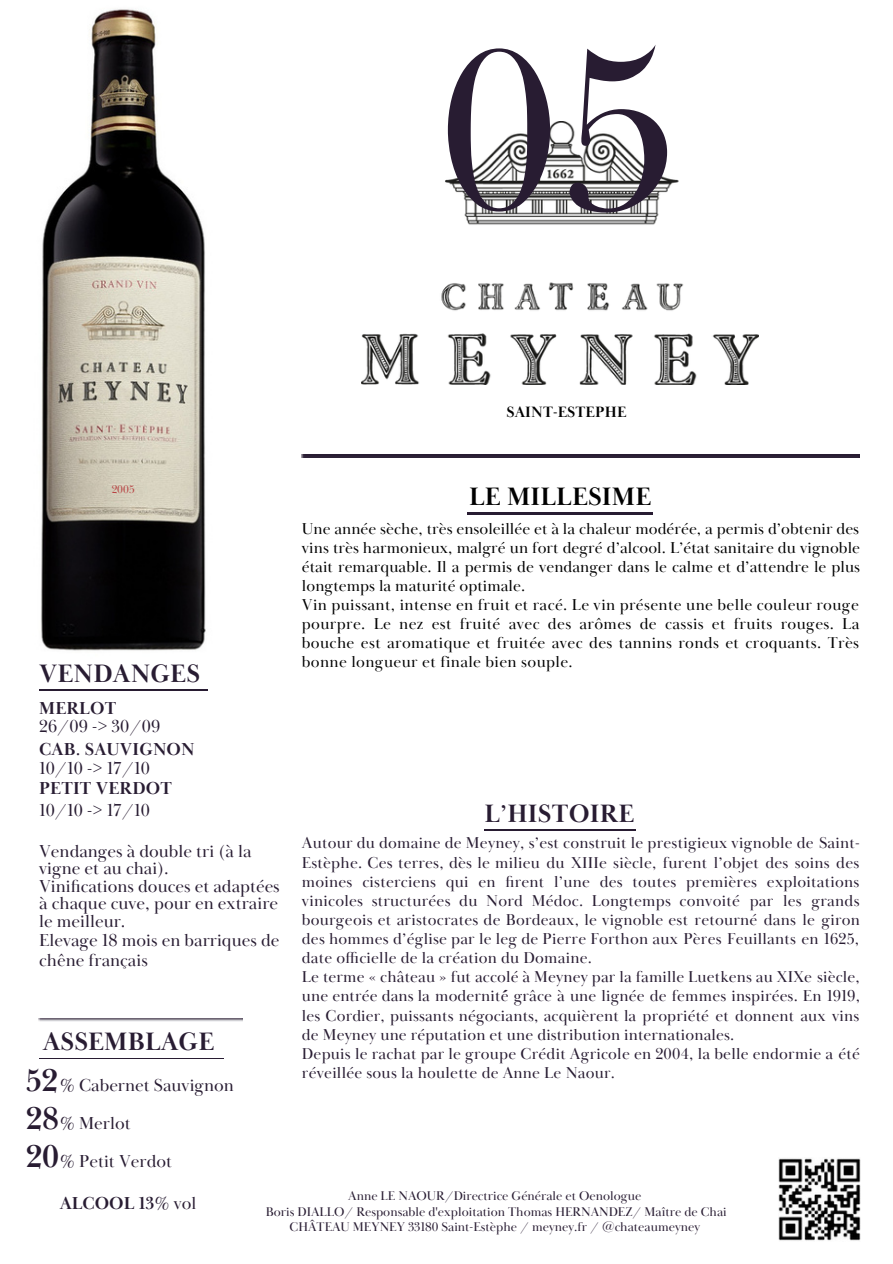
<style>
.page{position:relative;width:893px;height:1264px;background:#fff}
.page>*{position:absolute;margin:0;border:0;box-sizing:border-box;transform-origin:0 0}
.t1{font:235.35px "Baskerville Display PT";color:#281c32}
.t2{font:700 32.4px/38.2px "Baskerville Display PT";color:#281c32;text-align:justify}
.t3{font:700 25.95px "Baskerville Display PT";letter-spacing:.01em;color:#281c32}
.t4{font:700 25.95px "Baskerville Display PT";letter-spacing:.01em;color:#000}
.t5{font:700 25.8px "Baskerville Display PT";letter-spacing:.01em;color:#281c32}
.t6{font:17.85px/38.2px "Baskerville Display PT";color:#281c32}
.t7{font:700 17.85px "Baskerville Display PT";letter-spacing:.01em;color:#281c32}
.t8{font:16.2px/19px "Baskerville Display PT";letter-spacing:.015em;color:#281c32;text-align:justify}
.t9{font:16.2px/19px "Baskerville Display PT";letter-spacing:.01em;color:#000;text-align:justify}
.t10{font:700 15.45px "Baskerville Display PT";letter-spacing:.01em;color:#000}
.t11{font:12.9px/15.8px "Baskerville Display PT";color:#281c32;text-align:center}
.t12{font:11.4px "Baskerville Display PT";color:#b84141}
.s1{font-weight:400}
</style>
<div class="page">
<img style="left:361px;top:121px;width:397px;height:263px">
<hr style="left:39px;top:1057px;width:184px;height:2px;background:#281c32">
<img style="left:39px;top:1018px;width:203px;height:3px">
<hr style="left:301px;top:454px;width:558px;height:3px;background:#291d33">
<hr style="left:484px;top:829px;width:151px;height:1px;background:#281c32">
<img style="left:778px;top:1158px;width:82px;height:83px">
<hr style="left:39px;top:690px;width:168px;height:1px;background:#281c32">
<hr style="left:467px;top:512px;width:185px;height:2px;background:#281c32">
<img style="left:41px;top:9px;width:165px;height:642px">
<img style="left:107px;top:484px;width:35px;height:15px">
<p class="t1" style="left:438px;top:-11px;width:239px">05</p>
<p class="t10" style="left:506px;top:402px;width:121px">SAINT-ESTEPHE</p>
<p class="t12" style="left:112px;top:482px;width:24px">2005</p>
<p class="t4" style="left:469px;top:480px;width:184px">LE MILLESIME</p>
<p class="t3" style="left:39px;top:657px;width:162px">VENDANGES</p>
<p class="t9" style="left:302px;top:519px;width:559px">Une année sèche, très ensoleillée et à la chaleur modérée, a permis d’obtenir des vins très harmonieux, malgré un fort degré d’alcool. L’état sanitaire du vignoble était remarquable. Il a permis de vendanger dans le calme et d’attendre le plus longtemps la maturité optimale.</p>
<p class="t9" style="left:302px;top:596px;width:559px">Vin puissant, intense en fruit et racé. Le vin présente une belle couleur rouge pourpre. Le nez est fruité avec des arômes de cassis et fruits rouges. La bouche est aromatique et fruitée avec des tannins ronds et croquants. Très bonne longueur et finale bien souple.</p>
<p class="t7" style="left:39px;top:697px;width:79px">MERLOT</p>
<p class="t6" style="left:39px;top:708px;width:123px">26/09 -&gt; 30/09</p>
<p class="t7" style="left:39px;top:738px;width:157px">CAB. SAUVIGNON</p>
<p class="t6" style="left:39px;top:749px;width:112px">10/10 -&gt; 17/10</p>
<p class="t7" style="left:39px;top:777px;width:134px">PETIT VERDOT</p>
<p class="t6" style="left:39px;top:791px;width:112px">10/10 -&gt; 17/10</p>
<p class="t6" style="left:39px;top:833px;width:214px">Vendanges à double tri (à la</p>
<p class="t6" style="left:39px;top:849px;width:131px">vigne et au chai).</p>
<p class="t6" style="left:39px;top:867px;width:242px">Vinifications douces et adaptées</p>
<p class="t6" style="left:39px;top:884px;width:240px">à chaque cuve, pour en extraire</p>
<p class="t6" style="left:39px;top:902px;width:88px">le meilleur.</p>
<p class="t6" style="left:39px;top:921px;width:242px">Elevage 18 mois en barriques de</p>
<p class="t6" style="left:39px;top:942px;width:110px">chêne français</p>
<p class="t5" style="left:484px;top:798px;width:151px">L’HISTOIRE</p>
<p class="t8" style="left:302px;top:834px;width:559px">Autour du domaine de Meyney, s’est construit le prestigieux vignoble de Saint-Estèphe. Ces terres, dès le milieu du XIIIe siècle, furent l’objet des soins des moines cisterciens qui en firent l’une des toutes premières exploitations vinicoles structurées du Nord Médoc. Longtemps convoité par les grands bourgeois et aristocrates de Bordeaux, le vignoble est retourné dans le giron des hommes d’église par le leg de Pierre Forthon aux Pères Feuillants en 1625, date officielle de la création du Domaine.</p>
<p class="t8" style="left:302px;top:968px;width:559px">Le terme « château » fut accolé à Meyney par la famille Luetkens au XIXe siècle, une entrée dans la modernité́́ grâce à une lignée de femmes inspirées. En 1919, les Cordier, puissants négociants, acquièrent la propriété et donnent aux vins de Meyney une réputation et une distribution internationales.</p>
<p class="t8" style="left:302px;top:1044px;width:559px">Depuis le rachat par le groupe Crédit Agricole en 2004, la belle endormie a été réveillée sous la houlette de Anne Le Naour.</p>
<p class="t3" style="left:43px;top:1025px;width:173px">ASSEMBLAGE</p>
<p class="t2" style="left:26px;top:1062px;width:35px">52<br>28<br>20</p>
<p class="t6" style="left:60px;top:1066px;width:176px">% Cabernet Sauvignon % Merlot</p>
<p class="t6" style="left:60px;top:1142px;width:114px">% Petit Verdot</p>
<p class="t7" style="left:60px;top:1192px;width:138px">ALCOOL 13<span class="s1">% vol</span></p>
<p class="t11" style="left:348px;top:1188px;width:295px">Anne LE NAOUR/Directrice Générale et Oenologue</p>
<p class="t11" style="left:266px;top:1203px;width:462px">Boris DIALLO/ Responsable d'exploitation Thomas HERNANDEZ/ Maître de Chai<br>CHÂTEAU MEYNEY 33180 Saint-Estèphe / meyney.fr / @chateaumeyney</p>
</div>
